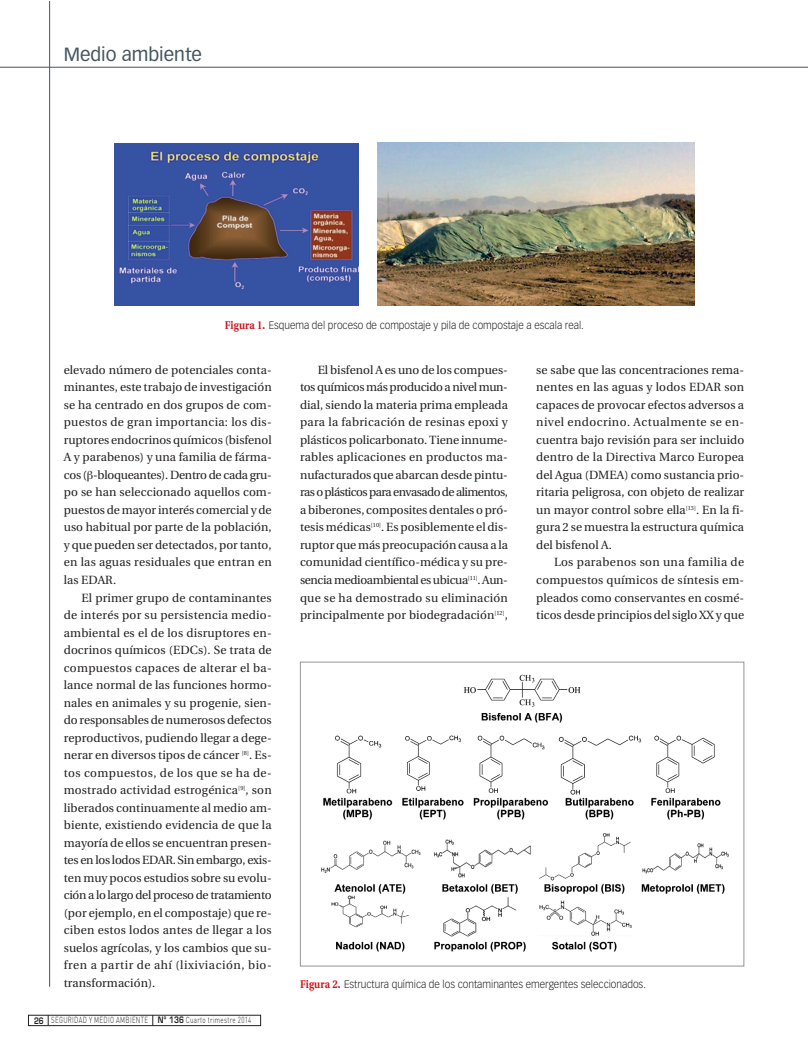
<style>
.page{position:relative;width:808px;height:1053px;background:#fff}
.page>*{position:absolute;margin:0;border:0;box-sizing:border-box;transform-origin:0 0}
.t1{font:18.75px "Vectora LT";color:#45555f}
.t2{font:11.88px/17.5px "Utopia";letter-spacing:.005em;color:#231f20;text-align:justify}
.t3{font:300 10.62px "Vectora LT";color:#231f20;scale:.95 1}
.t4{font:300 8.75px "DIN";letter-spacing:.05em;color:#231f20;scale:.7 1}
.s1{font-family:"Utopia";font-weight:700;font-size:11.25px;color:#cd151d}
.s2{font-family:"Eurostile";font-weight:600}
</style>
<div class="page">
<hr style="left:0;top:67px;width:808px;height:1px;background:#45555f">
<hr style="left:49px;top:1px;width:1px;height:985px;background:#45555f">
<div style="left:28px;top:1014px;width:233px;height:11px;border:1px solid #231f20"></div>
<img style="left:115px;top:143px;width:244px;height:163px">
<img style="left:378px;top:143px;width:316px;height:162px">
<img style="left:321px;top:674px;width:408px;height:278px">
<div style="left:300px;top:661px;width:444px;height:305px;border:1px solid #939598"></div>
<h1 class="t1" style="left:64px;top:46px;width:140px">Medio ambiente</h1>
<p class="t3" style="left:225px;top:320px;width:380px"><span class="s1">Figura 1.</span> Esquema del proceso de compostaje y pila de compostaje a escala real.</p>
<p class="t2" style="left:64px;top:362px;width:209px">elevado número de potenciales conta&shy;minantes, este trabajo de investigación se ha centrado en dos grupos de com&shy;puestos de gran importancia: los dis&shy;ruptores endocrinos químicos (bisfenol A y parabenos) y una familia de fárma&shy;cos ( -bloqueantes). Dentro de cada gru&shy;po se han seleccionado aquellos com&shy;puestos de mayor interés comercial y de uso habitual por parte de la población, y que pueden ser detectados, por tanto, en las aguas residuales que entran en las EDAR.</p>
<p class="t2" style="left:64px;top:589px;width:209px;text-indent:18px">El primer grupo de contaminantes de interés por su persistencia medio&shy;ambiental es el de los disruptores en&shy;docrinos químicos (EDCs). Se trata de compuestos capaces de alterar el ba&shy;lance normal de las funciones hormo&shy;nales en animales y su progenie, sien&shy;do responsables de numerosos defectos reproductivos, pudiendo llegar a dege&shy;nerar en diversos tipos de cáncer <sup>[8]</sup>. Es&shy;tos compuestos, de los que se ha de&shy;mostrado actividad estrogénica<sup>[9]</sup>, son liberados continuamente al medio am&shy;biente, existiendo evidencia de que la mayoría de ellos se encuentran presen&shy;tes en los lodos EDAR. Sin embargo, exis&shy;ten muy pocos estudios sobre su evolu&shy;ción a lo largo del proceso de tratamiento (por ejemplo, en el compostaje) que re&shy;ciben estos lodos antes de llegar a los suelos agrícolas, y los cambios que su&shy;fren a partir de ahí (lixiviación, bio&shy;transformación).</p>
<p class="t4" style="left:34px;top:1017px;width:312px"><span class="s2">26</span> SEGURIDAD Y MEDIO AMBIENTE <span class="s2">Nº 136</span> Cuarto trimestre 2014</p>
<p class="t2" style="left:300px;top:362px;width:209px;text-indent:18px">El bisfenol A es uno de los compues&shy;tos químicos más producido a nivel mun&shy;dial, siendo la materia prima empleada para la fabricación de resinas epoxi y plásticos policarbonato. Tiene innume&shy;rables aplicaciones en productos ma&shy;nufacturados que abarcan desde pintu&shy;ras o plásticos para envasado de alimentos, a biberones, composites dentales o pró&shy;tesis médicas<sup>[10]</sup>. Es posiblemente el dis&shy;ruptor que más preocupación causa a la comunidad científico-médica y su pre&shy;sencia medioambiental es ubicua<sup>[11]</sup>. Aun&shy;que se ha demostrado su eliminación principalmente por biodegradación<sup>[12]</sup>,</p>
<p class="t2" style="left:536px;top:362px;width:209px">se sabe que las concentraciones rema&shy;nentes en las aguas y lodos EDAR son capaces de provocar efectos adversos a nivel endocrino. Actualmente se en&shy;cuentra bajo revisión para ser incluido dentro de la Directiva Marco Europea del Agua (DMEA) como sustancia prio&shy;ritaria peligrosa, con objeto de realizar un mayor control sobre ella<sup>[13]</sup>. En la fi&shy;gura 2 se muestra la estructura química del bisfenol A.</p>
<p class="t2" style="left:536px;top:554px;width:209px;text-indent:18px">Los parabenos son una familia de compuestos químicos de síntesis em&shy;pleados como conservantes en cosmé&shy;ticos desde principios del siglo XX y que</p>
<p class="t3" style="left:300px;top:979px;width:366px"><span class="s1">Figura 2.</span> Estructura química de los contaminantes emergentes seleccionados.</p>
</div>
